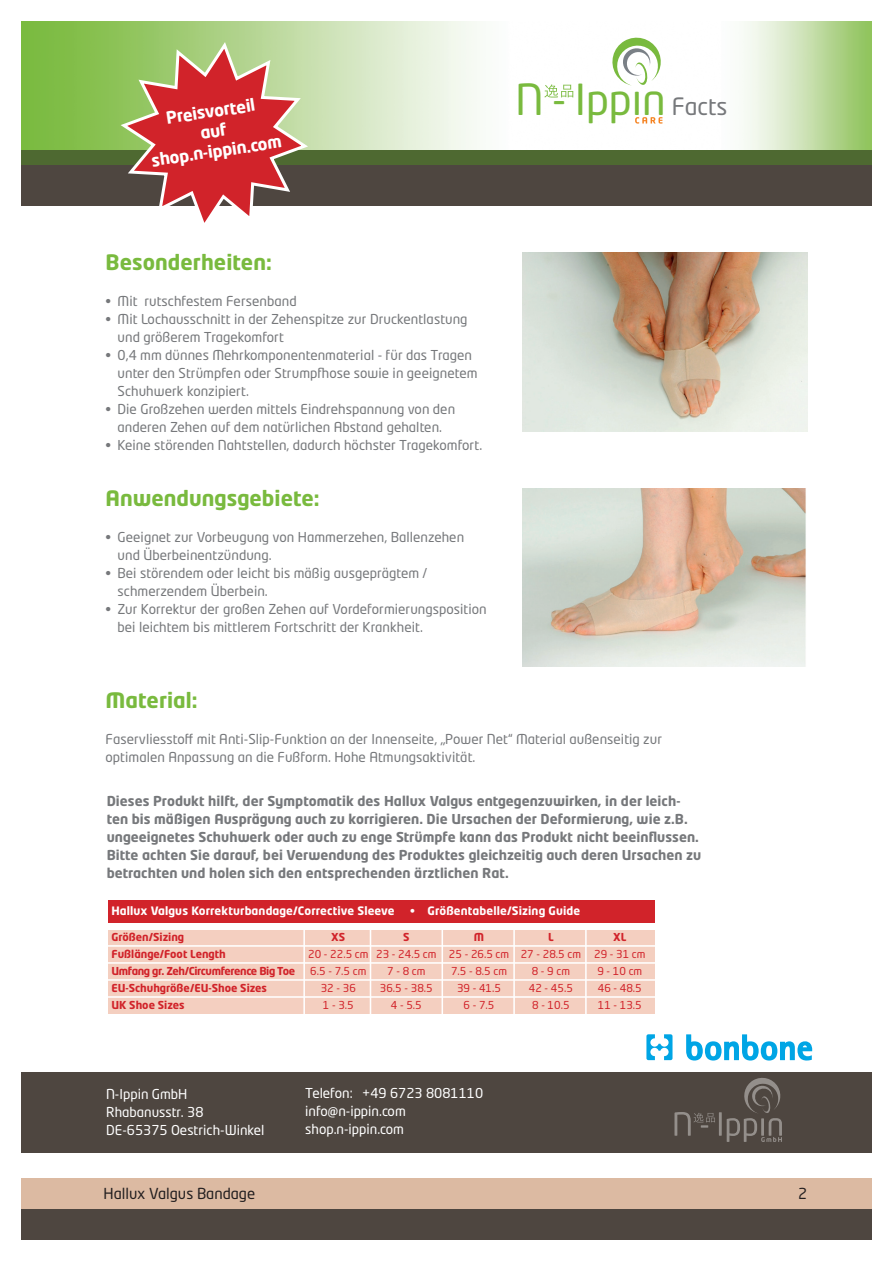
<style>
.page{position:relative;width:893px;height:1263px;background:#fff}
.page>*{position:absolute;margin:0;border:0;box-sizing:border-box;transform-origin:0 0}
.t1{font:42.3px "Neo Tech Pro";color:#79ba3e}
.t2{font:23.55px "Neo Tech Pro";color:#76787b}
.Copytext{font:700 21px "Neo Tech Pro";letter-spacing:.005em;color:#79ba3e}
.Copytext-2{font:700 16.65px "Neo Tech Pro";color:#fff}
.t3{font:15px "Neo Tech Pro";color:#231f20}
.Copytext-3{font:13.5px "Neo Tech Pro";letter-spacing:.005em;color:#76787b}
.Copytext-4{font:700 13.5px/18px "Neo Tech Pro";letter-spacing:.005em;color:#76787b}
.t4{font:13.5px "Neo Tech Pro";color:#fff}
.t5{font:700 11.55px "Neo Tech Pro";letter-spacing:.01em;color:#fff}
.t6{font:10.8px "Neo Tech Pro";color:#d1232a}
.t7{font:700 10.8px "Neo Tech Pro";color:#d1232a}
.t8{font:700 10.8px "Neo Tech Pro";letter-spacing:-.035em;color:#d1232a}
</style>
<div class="page">
<div style="left:21px;top:132px;width:851px;height:44px;background:#4e6931"></div>
<div style="left:21px;top:1071px;width:851px;height:81px;background:#4e4640"></div>
<svg style="left:674px;top:1112px;width:41px;height:24px"></svg>
<hr style="left:719px;top:1112px;width:3px;height:24px;background:#fff">
<svg style="left:727px;top:1078px;width:55px;height:64px"></svg>
<div style="left:21px;top:1209px;width:851px;height:30px;background:#4e4640"></div>
<div style="left:21px;top:1178px;width:851px;height:31px;background:#dcbaa2"></div>
<img style="left:523px;top:253px;width:285px;height:178px">
<img style="left:523px;top:489px;width:283px;height:178px">
<svg style="left:646px;top:1034px;width:26px;height:26px"></svg>
<svg style="left:686px;top:1034px;width:126px;height:26px"></svg>
<div style="left:21px;top:165px;width:851px;height:41px;background:#4e4640"></div>
<img style="left:21px;top:21px;width:851px;height:129px">
<svg style="left:544px;top:84px;width:29px;height:14px"></svg>
<div style="left:632px;top:81px;width:10px;height:9px;background:#fff"></div>
<svg style="left:609px;top:34px;width:55px;height:52px"></svg>
<svg style="left:635px;top:117px;width:27px;height:7px"></svg>
<div style="left:109px;top:900px;width:546px;height:22px;background:#d1232a"></div>
<div style="left:109px;top:930px;width:546px;height:84px;background:#f4cfc0"></div>
<hr style="left:106px;top:945px;width:552px;height:2px;background:#fff">
<hr style="left:106px;top:962px;width:552px;height:2px;background:#fff">
<hr style="left:106px;top:979px;width:552px;height:2px;background:#fff">
<hr style="left:106px;top:996px;width:552px;height:2px;background:#fff">
<hr style="left:303px;top:926px;width:2px;height:106px;background:#fff">
<hr style="left:370px;top:924px;width:1px;height:105px;background:#fff">
<hr style="left:441px;top:926px;width:2px;height:106px;background:#fff">
<hr style="left:513px;top:926px;width:2px;height:106px;background:#fff">
<hr style="left:585px;top:926px;width:2px;height:103px;background:#fff">
<svg style="left:117px;top:41px;width:194px;height:182px"></svg>
<p class="Copytext-2" style="left:165px;top:108px;width:91px;rotate:-9deg">Preisvorteil</p>
<p class="Copytext-2" style="left:150px;top:151px;width:133px;rotate:-9deg">shop.n-ippin.com</p>
<p class="t1" style="left:516px;top:74px;width:152px">N - Ippin</p>
<p class="t2" style="left:672px;top:92px;width:57px">Facts</p>
<p class="Copytext" style="left:106px;top:249px;width:168px">Besonderheiten:</p>
<p class="Copytext-3" style="left:106px;top:293px;width:193px">• Mit rutschfestem Fersenband</p>
<p class="Copytext-3" style="left:106px;top:311px;width:364px">• Mit Lochausschnitt in der Zehenspitze zur Druckentlastung</p>
<p class="Copytext-3" style="left:118px;top:329px;width:168px">und größerem Tragekomfort</p>
<p class="Copytext-3" style="left:106px;top:347px;width:368px">• 0,4 mm dünnes Mehrkomponentenmaterial - für das Tragen</p>
<p class="Copytext-3" style="left:118px;top:365px;width:361px">unter den Strümpfen oder Strumpfhose sowie in geeignetem</p>
<p class="Copytext-3" style="left:118px;top:383px;width:133px">Schuhwerk konzipiert.</p>
<p class="Copytext-3" style="left:106px;top:401px;width:351px">• Die Großzehen werden mittels Eindrehspannung von den</p>
<p class="Copytext-3" style="left:118px;top:419px;width:326px">anderen Zehen auf dem natürlichen Abstand gehalten.</p>
<p class="Copytext-3" style="left:106px;top:437px;width:378px">• Keine störenden Nahtstellen, dadurch höchster Tragekomfort.</p>
<p class="Copytext" style="left:106px;top:484px;width:216px">Anwendungsgebiete:</p>
<p class="Copytext-3" style="left:106px;top:528px;width:360px">• Geeignet zur Vorbeugung von Hammerzehen, Ballenzehen</p>
<p class="Copytext-3" style="left:118px;top:546px;width:156px">und Überbeinentzündung.</p>
<p class="Copytext-3" style="left:106px;top:564px;width:323px">• Bei störendem oder leicht bis mäßig ausgeprägtem /</p>
<p class="Copytext-3" style="left:118px;top:582px;width:152px">schmerzendem Überbein.</p>
<p class="Copytext-3" style="left:106px;top:600px;width:383px">• Zur Korrektur der großen Zehen auf Vordeformierungsposition</p>
<p class="Copytext-3" style="left:118px;top:618px;width:307px">bei leichtem bis mittlerem Fortschritt der Krankheit.</p>
<p class="Copytext" style="left:106px;top:687px;width:94px">Material:</p>
<p class="Copytext-3" style="left:106px;top:731px;width:558px">Faservliesstoff mit Anti-Slip-Funktion an der Innenseite, „Power Net“ Material außenseitig zur</p>
<p class="Copytext-3" style="left:106px;top:749px;width:371px">optimalen Anpassung an die Fußform. Hohe Atmungsaktivität.</p>
<p class="Copytext-4" style="left:107px;top:792px;width:596px">Dieses Produkt hilft, der Symptomatik des Hallux Valgus entgegenzuwirken, in der leich&shy;ten bis mäßigen Ausprägung auch zu korrigieren. Die Ursachen der Deformierung, wie z.B. ungeeignetes Schuhwerk oder auch zu enge Strümpfe kann das Produkt nicht beeinflussen.<br>Bitte achten Sie darauf, bei Verwendung des Produktes gleichzeitig auch deren Ursachen zu betrachten und holen sich den entsprechenden ärztlichen Rat.</p>
<p class="t5" style="left:111px;top:903px;width:285px">Hallux Valgus Korrekturbandage/Corrective Sleeve</p>
<p class="t5" style="left:410px;top:903px;width:171px">• Größentabelle/Sizing Guide</p>
<p class="t7" style="left:111px;top:930px;width:74px">Größen/Sizing</p>
<p class="t7" style="left:331px;top:930px;width:15px">XS</p>
<p class="t7" style="left:403px;top:930px;width:8px">S</p>
<p class="t7" style="left:474px;top:930px;width:12px">M</p>
<p class="t7" style="left:548px;top:930px;width:7px">L</p>
<p class="t7" style="left:613px;top:930px;width:15px">XL</p>
<p class="t7" style="left:111px;top:947px;width:116px">Fußlänge/Foot Length</p>
<p class="t6" style="left:308px;top:948px;width:339px">20 - 22.5 cm 23 - 24.5 cm 25 - 26.5 cm 27 - 28.5 cm 29 - 31 cm</p>
<p class="t8" style="left:111px;top:964px;width:185px">Umfang gr. Zeh/Circumference Big Toe</p>
<p class="t6" style="left:310px;top:965px;width:57px">6.5 - 7.5 cm</p>
<p class="t6" style="left:387px;top:965px;width:40px">7 - 8 cm</p>
<p class="t6" style="left:451px;top:965px;width:57px">7.5 - 8.5 cm</p>
<p class="t6" style="left:532px;top:965px;width:40px">8 - 9 cm</p>
<p class="t6" style="left:597px;top:965px;width:46px">9 - 10 cm</p>
<p class="t7" style="left:111px;top:981px;width:157px">EU-Schuhgröße/EU-Shoe Sizes</p>
<p class="t6" style="left:321px;top:982px;width:37px">32 - 36</p>
<p class="t6" style="left:380px;top:982px;width:54px">36.5 - 38.5</p>
<p class="t6" style="left:457px;top:982px;width:46px">39 - 41.5</p>
<p class="t6" style="left:529px;top:982px;width:46px">42 - 45.5</p>
<p class="t6" style="left:598px;top:982px;width:46px">46 - 48.5</p>
<p class="t7" style="left:111px;top:998px;width:75px">UK Shoe Sizes</p>
<p class="t6" style="left:323px;top:999px;width:32px">1 - 3.5</p>
<p class="t6" style="left:391px;top:999px;width:32px">4 - 5.5</p>
<p class="t6" style="left:464px;top:999px;width:32px">6 - 7.5</p>
<p class="t6" style="left:532px;top:999px;width:39px">8 - 10.5</p>
<p class="t6" style="left:598px;top:999px;width:46px">11 - 13.5</p>
<p class="t4" style="left:106px;top:1086px;width:83px">N-Ippin GmbH</p>
<p class="t4" style="left:106px;top:1104px;width:99px">Rhabanusstr. 38</p>
<p class="t4" style="left:106px;top:1122px;width:160px">DE-65375 Oestrich-Winkel</p>
<p class="t4" style="left:305px;top:1085px;width:180px">Telefon: +49 6723 8081110</p>
<p class="t4" style="left:305px;top:1103px;width:102px">info@n-ippin.com</p>
<p class="t4" style="left:305px;top:1121px;width:100px">shop.n-ippin.com</p>
<p class="t3" style="left:103px;top:1184px;width:153px">Hallux Valgus Bandage</p>
<p class="t3" style="left:798px;top:1184px;width:11px">2</p>
</div>
